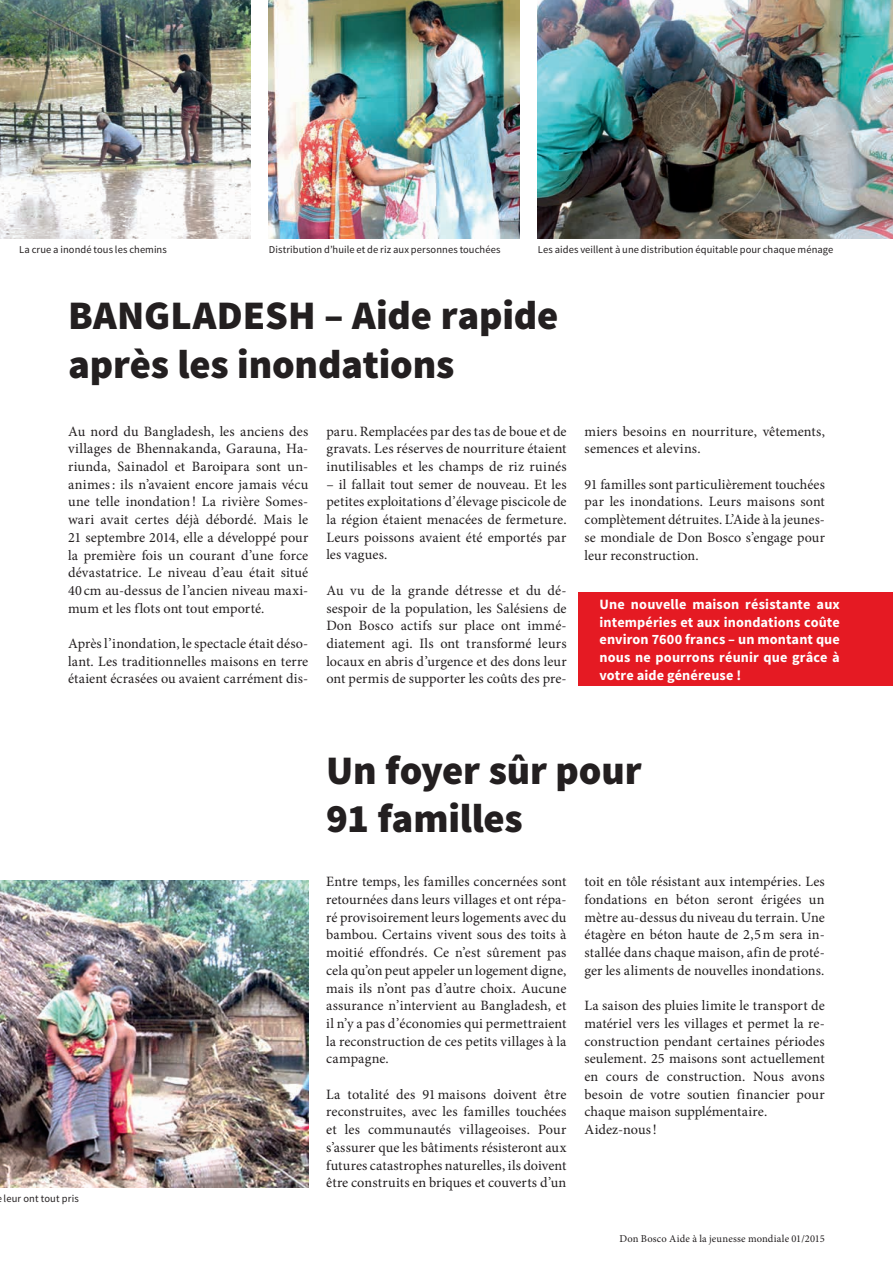
<style>
.page{position:relative;width:893px;height:1263px;background:#fff}
.page>*{position:absolute;margin:0;border:0;box-sizing:border-box;transform-origin:0 0}
.t1{font:900 40.5px/48.6px "Source Sans Pro";letter-spacing:-.005em;color:#231f20}
.t2{font:14.25px/17.7px "Minion Pro";letter-spacing:.01em;color:#231f20;text-align:justify}
.t3{font:700 14.25px/17.7px "Source Sans Pro";letter-spacing:.01em;color:#fff;text-align:justify}
.t4{font:10.5px "Source Sans Pro";letter-spacing:.005em;color:#231f20}
.t5{font:10.5px "Minion Pro";letter-spacing:.015em;color:#231f20}
</style>
<div class="page">
<div style="left:578px;top:592px;width:315px;height:94px;background:#e51a23"></div>
<img style="left:0;top:0;width:251px;height:238px">
<img style="left:269px;top:0;width:251px;height:238px">
<img style="left:538px;top:0;width:355px;height:238px">
<img style="left:0;top:880px;width:308px;height:307px">
<p class="t4" style="left:19px;top:243px;width:149px">La crue a inondé tous les chemins</p>
<p class="t4" style="left:269px;top:243px;width:233px">Distribution d’huile et de riz aux personnes touchées</p>
<p class="t4" style="left:538px;top:243px;width:297px">Les aides veillent à une distribution équitable pour chaque ménage</p>
<h1 class="t1" style="left:68px;top:293px;width:492px">BANGLADESH – Aide rapide après les inondations</h1>
<p class="t2" style="left:68px;top:422px;width:242px">Au nord du Bangladesh, les anciens des villages de Bhennakanda, Garauna, Ha&shy;riunda, Sainadol et Baroipara sont un&shy;animes: ils n’avaient encore jamais vécu une telle inondation! La rivière Somes&shy;wari avait certes déjà débordé. Mais le 21 septembre 2014, elle a développé pour la première fois un courant d’une force dévastatrice. Le niveau d’eau était situé 40 cm au-dessus de l’ancien niveau maxi&shy;mum et les flots ont tout emporté.</p>
<p class="t2" style="left:68px;top:635px;width:242px">Après l’inondation, le spectacle était déso&shy;lant. Les traditionnelles maisons en terre étaient écrasées ou avaient carrément dis-</p>
<p class="t2" style="left:326px;top:422px;width:242px">paru. Remplacées par des tas de boue et de gravats. Les réserves de nourriture étaient inutilisables et les champs de riz ruinés</p>
<p class="t2" style="left:326px;top:475px;width:242px">– il fallait tout semer de nouveau. Et les petites exploitations d’élevage piscicole de la région étaient menacées de fermeture.<br>Leurs poissons avaient été emportés par les vagues.</p>
<p class="t2" style="left:326px;top:581px;width:242px">Au vu de la grande détresse et du dé&shy;sespoir de la population, les Salésiens de Don Bosco actifs sur place ont immé&shy;diatement agi. Ils ont transformé leurs locaux en abris d’urgence et des dons leur ont permis de supporter les coûts des pre-</p>
<p class="t2" style="left:585px;top:422px;width:242px">miers besoins en nourriture, vêtements, semences et alevins.</p>
<p class="t2" style="left:585px;top:475px;width:242px">91 familles sont particulièrement touchées par les inondations. Leurs maisons sont complètement détruites. L’Aide à la jeunes&shy;se mondiale de Don Bosco s’engage pour leur reconstruction.</p>
<p class="t3" style="left:600px;top:596px;width:242px">Une nouvelle maison résistante aux intempéries et aux inondations coûte environ 7600 francs – un montant que nous ne pourrons réunir que grâce à votre aide généreuse !</p>
<h1 class="t1" style="left:326px;top:748px;width:317px">Un foyer sûr pour<br>91 familles</h1>
<p class="t4" style="left:4px;top:1192px;width:77px">leur ont tout pris</p>
<p class="t2" style="left:326px;top:873px;width:242px">Entre temps, les familles concernées sont retournées dans leurs villages et ont répa&shy;ré provisoirement leurs logements avec du bambou. Certains vivent sous des toits à moitié effondrés. Ce n’est sûrement pas cela qu’on peut appeler un logement digne, mais ils n’ont pas d’autre choix. Aucune assurance n’intervient au Bangladesh, et il n’y a pas d’économies qui permettraient la reconstruction de ces petits villages à la campagne.</p>
<p class="t2" style="left:326px;top:1085px;width:242px">La totalité des 91maisons doivent être reconstruites, avec les familles touchées et les communautés villageoises. Pour s’assurer que les bâtiments résisteront aux futures catastrophes naturelles, ils doivent être construits en briques et couverts d’un</p>
<p class="t2" style="left:584px;top:873px;width:242px">toit en tôle résistant aux intempéries. Les fondations en béton seront érigées un mètre au-dessus du niveau du terrain. Une étagère en béton haute de 2,5m sera in&shy;stallée dans chaque maison, afin de proté&shy;ger les aliments de nouvelles inondations.</p>
<p class="t2" style="left:584px;top:997px;width:242px;text-align:left">La saison des pluies limite le transport de matériel vers les villages et permet la re&shy;construction pendant certaines périodes seulement. 25 maisons sont actuellement en cours de construction. Nous avons besoin de votre soutien financier pour chaque maison supplémentaire.<br>Aidez-nous!</p>
<p class="t5" style="left:619px;top:1231px;width:207px">Don Bosco Aide à la jeunesse mondiale 01/2015</p>
</div>
